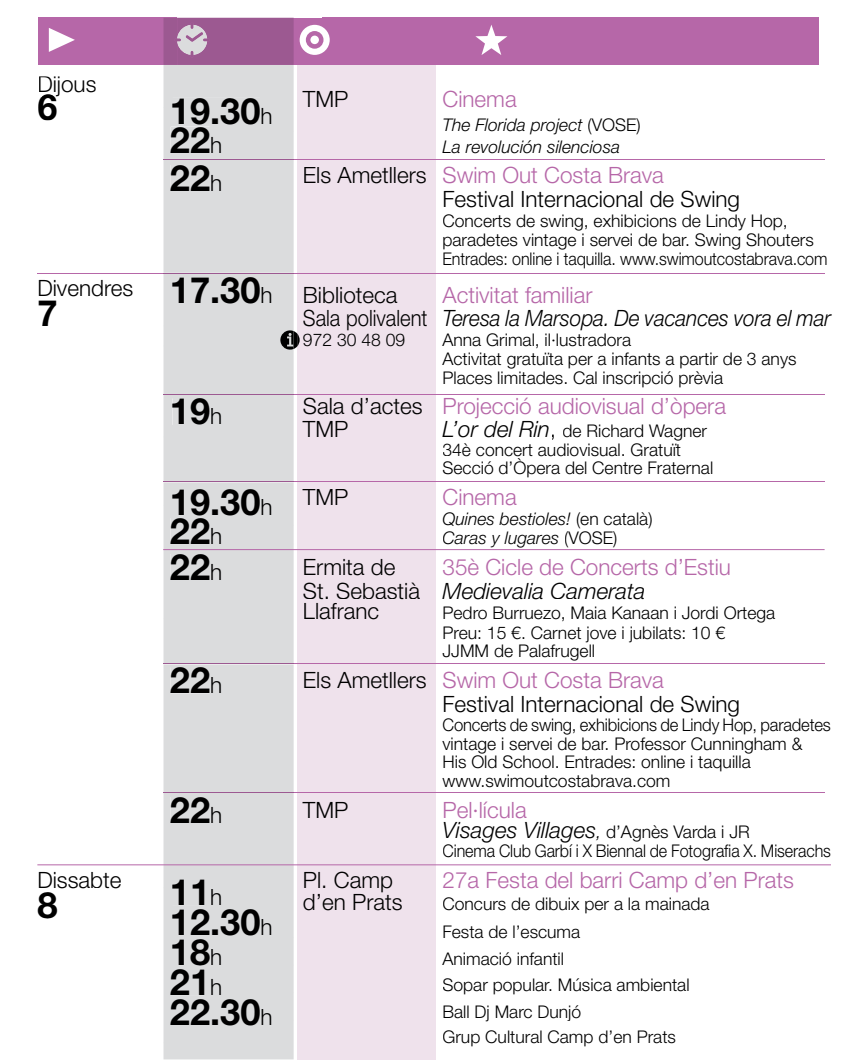
<style>
.page{position:relative;width:851px;height:1063px;background:#fff}
.page>*{position:absolute;margin:0;border:0;box-sizing:border-box;transform-origin:0 0}
.t1{font:700 36.25px/30px "Helvetica Neue LT Std";color:#000}
.t2{font:300 22.5px/23.8px "Helvetica Neue LT Std";color:#000}
.t3{font:300 22.5px/22.5px "Helvetica Neue LT Std";color:#b667a8}
.t4{font:italic 300 22.5px/22.5px "Helvetica Neue LT Std";letter-spacing:-.005em;color:#000;scale:.93 1}
.t5{font:italic 300 22.5px/20px "Helvetica Neue LT Std";letter-spacing:-.005em;color:#000}
.t6{font:300 17.5px/18.8px "Helvetica Neue LT Std";color:#000}
.t7{font:300 17.5px/18.8px "Helvetica Neue LT Std";color:#000;scale:.95 1}
.t8{font:italic 300 17.5px/21.2px "Helvetica Neue LT Std";color:#000}
.t9{font:300 17.5px "Helvetica Neue LT Std";color:#000;scale:.92 1}
.s1{font-weight:300;font-size:22.5px}
.s2{font-style:normal}
.s3{color:#b667a8}
.s4{font-style:normal;color:#b667a8}
.s5{color:#000}
.s6{font-style:italic;font-size:22.5px}
.s7{font-size:22.5px}
.s8{font-style:italic;color:#000}
.s9{font-size:17.5px}
.s10{font-style:normal;font-size:17.5px}
</style>
<div class="page">
<div style="left:39px;top:17px;width:779px;height:48px;background:#b667a8"></div>
<hr style="left:178px;top:17px;width:144px;height:1px;background:#fff">
<div style="left:297px;top:65px;width:138px;height:994px;background:#efe2ec"></div>
<svg style="left:475px;top:25px;width:32px;height:30px"></svg>
<div style="left:299px;top:25px;width:30px;height:30px;background:#fff;border-radius:50%"></div>
<svg style="left:306px;top:31px;width:17px;height:18px"></svg>
<svg style="left:49px;top:28px;width:26px;height:24px"></svg>
<svg style="left:42px;top:94px;width:12px;height:3px"></svg>
<hr style="left:163px;top:394px;width:661px;height:1px;background:#b667a8">
<hr style="left:37px;top:273px;width:787px;height:1px;background:#b667a8">
<hr style="left:163px;top:481px;width:661px;height:1px;background:#b667a8">
<hr style="left:163px;top:663px;width:661px;height:1px;background:#b667a8">
<hr style="left:163px;top:792px;width:661px;height:1px;background:#b667a8">
<hr style="left:163px;top:159px;width:661px;height:1px;background:#b667a8">
<svg style="left:163px;top:18px;width:136px;height:1041px;background:#d9d6da"></svg>
<hr style="left:163px;top:549px;width:661px;height:1px;background:#b667a8">
<hr style="left:37px;top:864px;width:793px;height:1px;background:#b667a8">
<p class="t2" style="left:37px;top:75px;width:61px">Di ous</p>
<h1 class="t1" style="left:37px;top:96px;width:22px">6</h1>
<p class="t2" style="left:57px;top:75px;width:6px">j</p>
<p class="t2" style="left:37px;top:279px;width:97px">Divendres</p>
<h1 class="t1" style="left:37px;top:302px;width:22px">7</h1>
<h1 class="t1" style="left:170px;top:101px;width:104px;line-height:28.8px">19.30<span class="s1">h<br></span>22<span class="s1">h</span></h1>
<h1 class="t1" style="left:170px;top:167px;width:54px">22<span class="s1">h</span></h1>
<h1 class="t1" style="left:170px;top:280px;width:104px">17.30<span class="s1">h</span></h1>
<h1 class="t1" style="left:170px;top:401px;width:54px">19<span class="s1">h</span></h1>
<h1 class="t1" style="left:170px;top:492px;width:104px;line-height:28.8px">19.30<span class="s1">h<br></span>22<span class="s1">h</span></h1>
<h1 class="t1" style="left:170px;top:556px;width:54px">22<span class="s1">h</span></h1>
<h1 class="t1" style="left:170px;top:670px;width:54px">22<span class="s1">h</span></h1>
<h1 class="t1" style="left:170px;top:799px;width:54px">22<span class="s1">h</span></h1>
<p class="t2" style="left:303px;top:90px;width:47px">TMP</p>
<p class="t3" style="left:442px;top:91px;width:76px">Cinema</p>
<p class="t8" style="left:442px;top:117px;width:200px">The Florida project <span class="s2">(VOSE)<br></span>La revolución silenciosa</p>
<p class="t2" style="left:442px;top:166px;width:299px;text-indent:-139px">Els Ametllers <span class="s3">Swim Out Costa Brava<br></span>Festival Internacional de Swing</p>
<p class="t6" style="left:442px;top:214px;width:386px">Concerts de swing, exhibicions de Lindy Hop, paradetes vintage i servei de bar. Swing Shouters<br>Entrades: online i taquilla. www.swimoutcostabrava.com</p>
<p class="t4" style="left:303px;top:287px;width:569px;text-indent:139px"><span class="s4">Activitat familiar<br></span><span class="s2">Sala polivalent</span> Teresa la Marsopa. De vacances vora el mar</p>
<p class="t6" style="left:303px;top:333px;width:104px">972 30 48 09</p>
<p class="t6" style="left:442px;top:333px;width:355px">Anna Grimal, il·lustradora<br>Activitat gratuïta per a infants a partir de 3 anys<br>Places limitades. Cal inscripció prèvia</p>
<p class="t3" style="left:303px;top:398px;width:424px"><span class="s5">Sala d’actes</span> Projecció audiovisual d’òpera<br><span class="s5">TMP</span></p>
<p class="t2" style="left:303px;top:286px;width:96px">Biblioteca</p>
<p class="t6" style="left:442px;top:423px;width:272px"><span class="s6">L’or del Rin</span><span class="s7">,</span> de Richard Wagner<br>34è concert audiovisual. Gratuït<br>Secció d’Òpera del Centre Fraternal</p>
<p class="t2" style="left:303px;top:488px;width:47px">TMP</p>
<p class="t3" style="left:442px;top:489px;width:76px">Cinema</p>
<p class="t8" style="left:442px;top:512px;width:211px;line-height:18.8px">Quines bestioles! <span class="s2">(en català)<br></span>Caras y lugares <span class="s2">(VOSE)</span></p>
<p class="t2" style="left:303px;top:558px;width:94px">Ermita de</p>
<p class="t3" style="left:303px;top:558px;width:429px;line-height:23.8px;text-indent:139px">35è Cicle de Concerts d’Estiu<br><span class="s5">St. Sebastià</span> <span class="s8">Medievalia Camerata</span></p>
<p class="t2" style="left:303px;top:602px;width:78px">Llafranc</p>
<p class="t6" style="left:442px;top:605px;width:334px;line-height:19.5px">Pedro Burruezo, Maia Kanaan i Jordi Ortega<br>Preu: 15 €. Carnet jove i jubilats: 10 €<br>JJMM de Palafrugell</p>
<p class="t2" style="left:442px;top:671px;width:299px;text-indent:-139px">Els Ametllers <span class="s3">Swim Out Costa Brava<br></span>Festival Internacional de Swing</p>
<p class="t7" style="left:442px;top:717px;width:410px">Concerts de swing, exhibicions de Lindy Hop, paradetes vintage i servei de bar. Professor Cunningham &amp;<br>His Old School. Entrades: online i taquilla www.swimoutcostabrava.com</p>
<p class="t2" style="left:303px;top:801px;width:47px">TMP</p>
<p class="t5" style="left:442px;top:803px;width:309px"><span class="s4">Pel·lícula<br></span>Visages Villages<span class="s9">,</span> <span class="s10">d’Agnès Varda i JR</span></p>
<p class="t9" style="left:442px;top:844px;width:424px">Cinema Club Garbí i X Biennal de Fotografia X. Miserachs</p>
<p class="t2" style="left:37px;top:870px;width:86px">Dissabte</p>
<p class="t2" style="left:303px;top:870px;width:91px">Pl. Camp</p>
<p class="t3" style="left:442px;top:871px;width:353px">27a Festa del barri Camp d’en Prats</p>
<h1 class="t1" style="left:37px;top:894px;width:22px">8</h1>
<p class="t2" style="left:303px;top:893px;width:101px">d’en Prats</p>
<p class="t6" style="left:442px;top:893px;width:268px;line-height:26.5px">Concurs de dibuix per a la mainada<br>Festa de l’escuma<br>Animació infantil<br>Sopar popular. Música ambiental<br>Ball Dj Marc Dunjó<br>Grup Cultural Camp d’en Prats</p>
<h1 class="t1" style="left:170px;top:882px;width:104px">11<span class="s1">h<br></span>12.30<span class="s1">h<br></span>18<span class="s1">h<br></span>21<span class="s1">h<br></span>22.30<span class="s1">h</span></h1>
</div>
